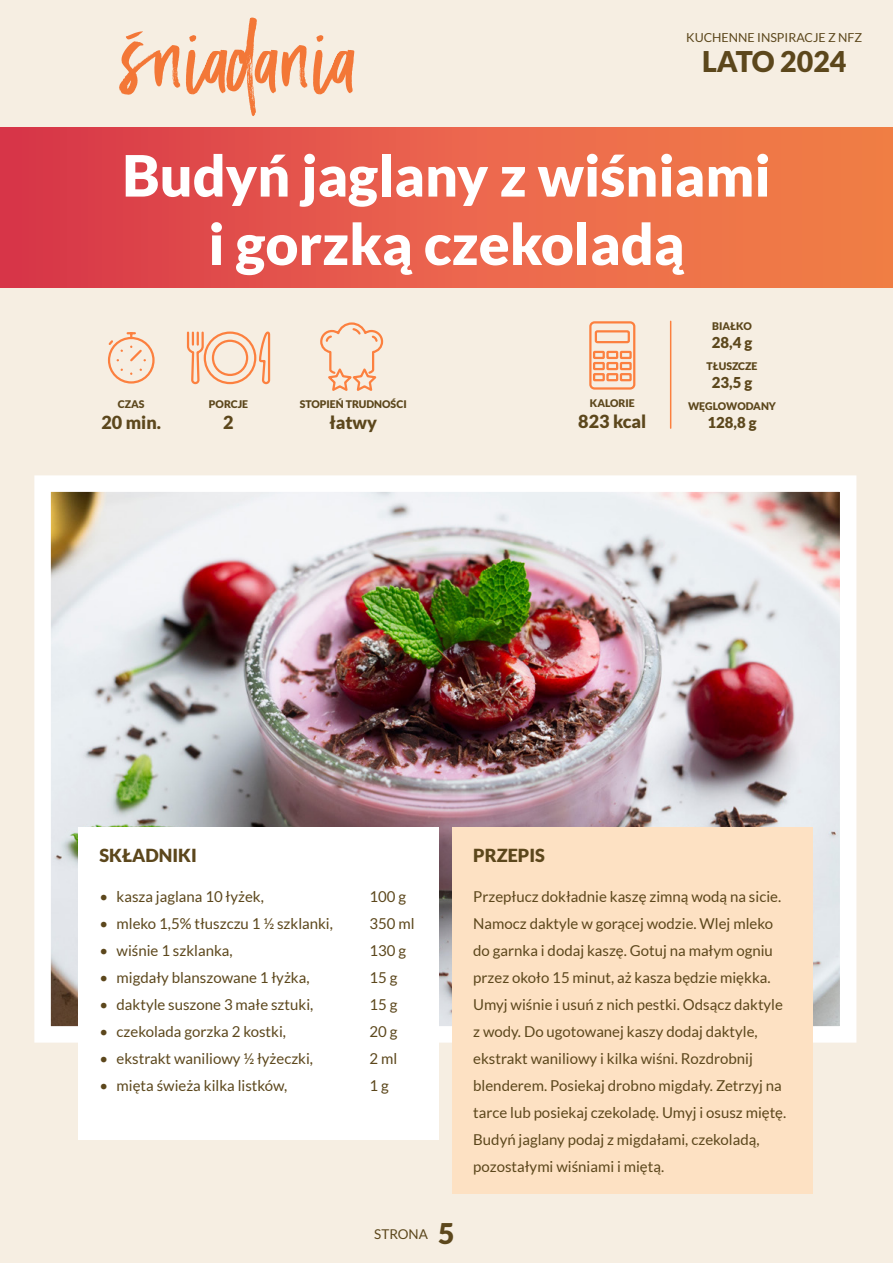
<style>
.page{position:relative;width:893px;height:1263px;background:#f6eee2}
.page>*{position:absolute;margin:0;border:0;box-sizing:border-box;transform-origin:0 0}
.H1_TYTUŁ_JEDZONKA{font:900 57px/68.4px "Lato";color:#fff;text-align:center}
.t1{font:900 28.5px "Lato";color:#5c471c}
.Styl_akapitowy_2{font:900 18px "Lato";color:#5c471c}
.SKŁADNIKI___PRZEPIS__p{font:900 18px "Lato";color:#5c471c}
.Tekst_PRZEPIS__p{font:15px/27px "Lato";color:#5c471c}
.Styl_akapitowy_2-2{font:900 15px "Lato";color:#5c471c}
.t2{font:13.5px "Lato";color:#5c471c}
.t3{font:12.45px "Lato";color:#5c471c}
.Styl_akapitowy_2-3{font:900 10.5px "Lato";color:#5c471c}
.s1{font-weight:900;font-size:28.5px}
</style>
<div class="page">
<img style="left:51px;top:492px;width:788px;height:534px">
<div style="left:34px;top:475px;width:822px;height:568px;border:16px solid #fff"></div>
<div style="left:0;top:128px;width:893px;height:160px;background:linear-gradient(to right,#da394c,#f58549)"></div>
<div style="left:108px;top:337px;width:47px;height:47px;border:2px solid #fc803f;border-radius:50%"></div>
<svg style="left:107px;top:332px;width:39px;height:43px"></svg>
<svg style="left:186px;top:331px;width:85px;height:54px"></svg>
<svg style="left:320px;top:322px;width:64px;height:69px"></svg>
<div style="left:589px;top:321px;width:46px;height:69px;border:2px solid #fc803f;border-radius:4px"></div>
<div style="left:595px;top:330px;width:35px;height:13px;border:2px solid #fc803f"></div>
<svg style="left:593px;top:350px;width:40px;height:32px"></svg>
<hr style="left:670px;top:321px;width:1px;height:107px;background:#fc803f">
<div style="left:79px;top:827px;width:360px;height:312px;background:#fff"></div>
<div style="left:452px;top:827px;width:360px;height:366px;background:#fde1c3"></div>
<svg style="left:119px;top:17px;width:235px;height:99px"></svg>
<p class="t3" style="left:686px;top:31px;width:178px">KUCHENNE INSPIRACJE Z NFZ</p>
<h2 class="t1" style="left:702px;top:45px;width:146px">LATO 2024</h2>
<h1 class="H1_TYTUŁ_JEDZONKA" style="left:122px;top:140px;width:650px">Budyń jaglany z wiśniami i gorzką czekoladą</h1>
<p class="Styl_akapitowy_2-3" style="left:118px;top:398px;width:28px">CZAS</p>
<p class="Styl_akapitowy_2" style="left:101px;top:412px;width:61px">20 min.</p>
<p class="Styl_akapitowy_2-3" style="left:209px;top:398px;width:41px">PORCJE</p>
<p class="Styl_akapitowy_2" style="left:223px;top:412px;width:12px">2</p>
<p class="Styl_akapitowy_2-3" style="left:300px;top:398px;width:108px">STOPIEŃ TRUDNOŚCI</p>
<p class="Styl_akapitowy_2" style="left:329px;top:412px;width:49px">łatwy</p>
<p class="Styl_akapitowy_2-3" style="left:590px;top:396px;width:46px">KALORIE</p>
<p class="Styl_akapitowy_2" style="left:578px;top:411px;width:70px">823 kcal</p>
<p class="Styl_akapitowy_2-3" style="left:712px;top:320px;width:41px">BIAŁKO</p>
<p class="Styl_akapitowy_2-2" style="left:712px;top:334px;width:42px">28,4 g</p>
<p class="Styl_akapitowy_2-3" style="left:707px;top:360px;width:52px">TŁUSZCZE</p>
<p class="Styl_akapitowy_2-2" style="left:712px;top:374px;width:42px">23,5 g</p>
<p class="Styl_akapitowy_2-3" style="left:688px;top:400px;width:89px">WĘGLOWODANY</p>
<p class="Styl_akapitowy_2-2" style="left:707px;top:414px;width:51px">128,8 g</p>
<p class="SKŁADNIKI___PRZEPIS__p" style="left:100px;top:845px;width:99px">SKŁADNIKI</p>
<p class="Tekst_PRZEPIS__p" style="left:100px;top:883px;width:166px">• kasza jaglana 10 łyżek,</p>
<p class="Tekst_PRZEPIS__p" style="left:370px;top:883px;width:38px">100 g</p>
<p class="Tekst_PRZEPIS__p" style="left:100px;top:910px;width:235px">• mleko 1,5% tłuszczu 1 ½ szklanki,</p>
<p class="Tekst_PRZEPIS__p" style="left:370px;top:910px;width:47px">350 ml</p>
<p class="Tekst_PRZEPIS__p" style="left:100px;top:937px;width:135px">• wiśnie 1 szklanka,</p>
<p class="Tekst_PRZEPIS__p" style="left:370px;top:937px;width:38px">130 g</p>
<p class="Tekst_PRZEPIS__p" style="left:100px;top:964px;width:212px">• migdały blanszowane 1 łyżka,</p>
<p class="Tekst_PRZEPIS__p" style="left:370px;top:964px;width:29px">15 g</p>
<p class="Tekst_PRZEPIS__p" style="left:100px;top:991px;width:215px">• daktyle suszone 3 małe sztuki,</p>
<p class="Tekst_PRZEPIS__p" style="left:370px;top:991px;width:29px">15 g</p>
<p class="Tekst_PRZEPIS__p" style="left:100px;top:1018px;width:188px">• czekolada gorzka 2 kostki,</p>
<p class="Tekst_PRZEPIS__p" style="left:370px;top:1018px;width:29px">20 g</p>
<p class="Tekst_PRZEPIS__p" style="left:100px;top:1045px;width:215px">• ekstrakt waniliowy ½ łyżeczki,</p>
<p class="Tekst_PRZEPIS__p" style="left:370px;top:1045px;width:29px">2 ml</p>
<p class="Tekst_PRZEPIS__p" style="left:100px;top:1072px;width:189px">• mięta świeża kilka listków,</p>
<p class="Tekst_PRZEPIS__p" style="left:370px;top:1072px;width:21px">1 g</p>
<p class="t2" style="left:374px;top:1226px;width:82px">STRONA <span class="s1">5</span></p>
<p class="SKŁADNIKI___PRZEPIS__p" style="left:473px;top:845px;width:73px">PRZEPIS</p>
<p class="Tekst_PRZEPIS__p" style="left:473px;top:883px;width:315px">Przepłucz dokładnie kaszę zimną wodą na sicie.<br>Namocz daktyle w gorącej wodzie. Wlej mleko do garnka i dodaj kaszę. Gotuj na małym ogniu przez około 15 minut, aż kasza będzie miękka.<br>Umyj wiśnie i usuń z nich pestki. Odsącz daktyle z wody. Do ugotowanej kaszy dodaj daktyle, ekstrakt waniliowy i kilka wiśni. Rozdrobnij blenderem. Posiekaj drobno migdały. Zetrzyj na tarce lub posiekaj czekoladę. Umyj i osusz miętę.<br>Budyń jaglany podaj z migdałami, czekoladą, pozostałymi wiśniami i miętą.</p>
</div>
